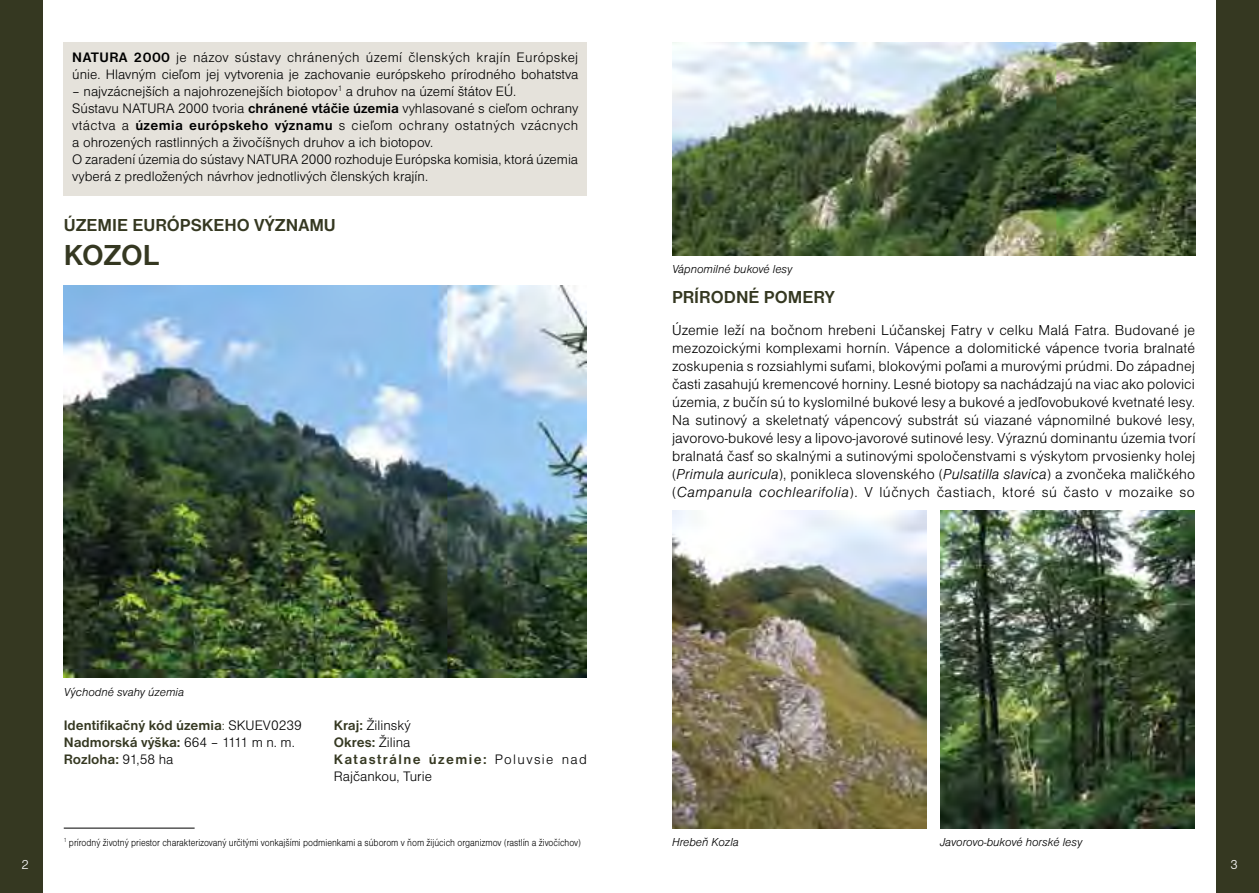
<style>
.page{position:relative;width:1259px;height:893px;background:#fff}
.page>*{position:absolute;margin:0;border:0;box-sizing:border-box;transform-origin:0 0}
.nadpisy_NP{font:700 30px "Nimbus San DEE";letter-spacing:-.015em;color:#353821}
.nadpisy_v_clankoch{font:700 18px "Nimbus San DEE";color:#353821}
.body{font:15px/18px "Nimbus San DEE Ligh";letter-spacing:.03em;color:#000;text-align:justify}
.body-2{font:14.25px/17.1px "Nimbus San DEE Ligh";color:#000}
.body-3{font:700 14.25px "Nimbus San DEE";color:#353821}
.t1{font:13.5px "Nimbus San DEE Ligh";color:#fff}
.text_k_obrázkom{font:12px "Nimbus San DEE Ligh Ital";color:#000}
.vysvetlivky_po_ciarou{font:10.5px "Nimbus San DEE Ligh";color:#000;scale:.88 1}
.s1{font-family:"Nimbus San DEE";font-weight:700}
.s2{font-family:"Nimbus San DEE Ligh";font-weight:400}
.s3{font-family:"Nimbus San DEE Ligh";font-weight:400;color:#000}
.s4{font-family:"Nimbus San DEE";font-weight:700;color:#353821}
.s5{font-family:"Nimbus San DEE Ligh Ital"}
</style>
<div class="page">
<div style="left:0;top:0;width:43px;height:893px;background:#353821"></div>
<div style="left:1216px;top:0;width:43px;height:893px;background:#353821"></div>
<div style="left:64px;top:42px;width:523px;height:154px;background:#e5e2db"></div>
<hr style="left:64px;top:828px;width:131px;height:1px;background:#000">
<img style="left:64px;top:285px;width:523px;height:393px">
<img style="left:672px;top:511px;width:254px;height:317px">
<img style="left:940px;top:511px;width:254px;height:317px">
<img style="left:672px;top:43px;width:523px;height:212px">
<p class="body-2" style="left:72px;top:49px;width:508px"><span class="s1">NATURA 2000</span> je názov sústavy chránených území členských krajín Európskej únie. Hlavným cieľom jej vytvorenia je zachovanie európskeho prírodného bohatstva</p>
<p class="body-2" style="left:72px;top:83px;width:445px">– najvzácnejších a najohrozenejších biotopov<sup>1</sup> a druhov na území štátov EÚ.</p>
<p class="body-2" style="left:72px;top:100px;width:508px;text-align:justify">Sústavu NATURA 2000 tvoria <span class="s1">chránené vtáčie územia</span> vyhlasované s cieľom ochrany vtáctva a <span class="s1">územia európskeho významu</span> s cieľom ochrany ostatných vzácnych a ohrozených rastlinných a živočíšnych druhov a ich biotopov.</p>
<p class="body-2" style="left:72px;top:151px;width:507px">O zaradení územia do sústavy NATURA 2000 rozhoduje Európska komisia, ktorá územia vyberá z predložených návrhov jednotlivých členských krajín.</p>
<p class="nadpisy_v_clankoch" style="left:64px;top:215px;width:273px">ÚZEMIE EURÓPSKEHO VÝZNAMU</p>
<p class="nadpisy_NP" style="left:64px;top:238px;width:97px">KOZOL</p>
<p class="text_k_obrázkom" style="left:64px;top:685px;width:122px">Východné svahy územia</p>
<p class="body-3" style="left:64px;top:717px;width:239px">Identifikačný kód územia<span class="s2">:</span> <span class="s3">SKUEV0239</span></p>
<p class="body-3" style="left:64px;top:734px;width:233px">Nadmorská výška: <span class="s3">664 – 1111 m n. m.</span></p>
<p class="body-3" style="left:64px;top:751px;width:111px">Rozloha: <span class="s3">91,58 ha</span></p>
<p class="body-2" style="left:334px;top:717px;width:78px"><span class="s4">Kraj:</span> Žilinský</p>
<p class="body-3" style="left:334px;top:734px;width:78px">Okres: <span class="s3">Žilina</span></p>
<p class="body-2" style="left:334px;top:751px;width:255px"><span class="s4">Katastrálne územie:</span> Poluvsie nad<br>Rajčankou, Turie</p>
<p class="vysvetlivky_po_ciarou" style="left:64px;top:836px;width:589px"><sup>1</sup> prírodný životný priestor charakterizovaný určitými vonkajšími podmienkami a súborom v ňom žijúcich organizmov (rastlín a živočíchov)</p>
<p class="text_k_obrázkom" style="left:672px;top:262px;width:122px">Vápnomilné bukové lesy</p>
<p class="nadpisy_v_clankoch" style="left:672px;top:287px;width:164px">PRÍRODNÉ POMERY</p>
<p class="body" style="left:672px;top:321px;width:525px">Územie leží na bočnom hrebeni Lúčanskej Fatry v celku Malá Fatra. Budované je mezozoickými komplexami hornín. Vápence a dolomitické vápence tvoria bralnaté zoskupenia s rozsiahlymi suťami, blokovými poľami a murovými prúdmi. Do západnej časti zasahujú kremencové horniny. Lesné biotopy sa nachádzajú na viac ako polovici územia, z bučín sú to kyslomilné bukové lesy a bukové a jedľovobukové kvetnaté lesy.<br>Na sutinový a skeletnatý vápencový substrát sú viazané vápnomilné bukové lesy, javorovo-bukové lesy a lipovo-javorové sutinové lesy. Výraznú dominantu územia tvorí bralnatá časť so skalnými a sutinovými spoločenstvami s výskytom prvosienky holej (<span class="s5">Primula auricula</span>), ponikleca slovenského (<span class="s5">Pulsatilla slavica</span>) a zvončeka maličkého (<span class="s5">Campanula cochlearifolia</span>). V lúčnych častiach, ktoré sú často v mozaike so</p>
<p class="text_k_obrázkom" style="left:672px;top:835px;width:68px">Hrebeň Kozla</p>
<p class="text_k_obrázkom" style="left:940px;top:835px;width:144px">Javorovo-bukové horské lesy</p>
<p class="t1" style="left:22px;top:857px;width:9px">2</p>
<p class="t1" style="left:1230px;top:857px;width:9px">3</p>
</div>
